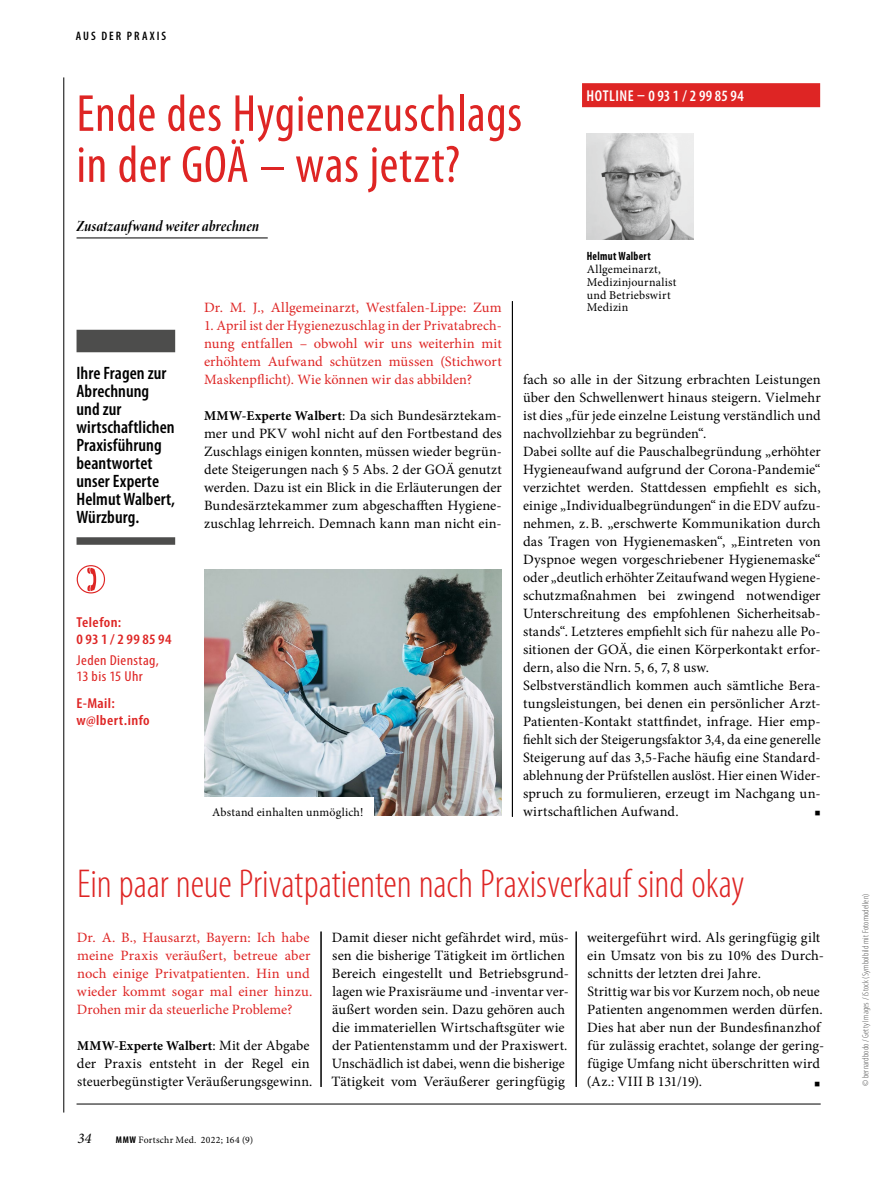
<style>
.page{position:relative;width:893px;height:1187px;background:#fff}
.page>*{position:absolute;margin:0;border:0;box-sizing:border-box;transform-origin:0 0}
.Title_kleinrot{font:condensed 52.5px/51px "Myriad Pro";letter-spacing:.015em;color:#de2524}
.Title_klein_schmalro{font:300 condensed 40.5px "Myriad Pro";letter-spacing:-.005em;color:#de2524}
.t1{font:600 condensed 18px/18px "Myriad Pro";letter-spacing:.005em;color:#000}
.SuperTitle_1{font:15.75px "Minion Pro Bold Cn It Disp";letter-spacing:.005em;color:#000}
.t2{font:600 condensed 15.75px "Myriad Pro";letter-spacing:.035em;color:#fff}
.t3{font:italic 14.85px "Minion Pro";color:#000}
.t4{font:600 condensed 14.4px/16.5px "Myriad Pro";letter-spacing:.03em;color:#de2524;scale:1.1 1}
.t5{font:condensed 14.4px/16.5px "Myriad Pro";letter-spacing:.025em;color:#de2524;scale:1.1 1}
.Para_x{font:14.25px/18px "Minion Pro";letter-spacing:.005em;color:#000;text-align:justify}
.Para_Answer_x{font:14.25px/18px "Minion Pro";letter-spacing:.005em;color:#000}
.Trailer_kleinrot{font:14.25px/18px "Minion Pro";letter-spacing:.005em;color:#de2524;text-align:justify}
.Para_Answer_x-2{font:700 13.5px "Minion Pro";letter-spacing:.01em;color:#000}
.t6{font:600 condensed 12.3px "Myriad Pro";letter-spacing:.165em;color:#000}
.Image_Caption_x{font:12px/12.8px "Minion Pro";letter-spacing:.015em;color:#000}
.Image_Caption_Author{font:700 condensed 12px "Myriad Pro";letter-spacing:.03em;color:#000;scale:.9 1}
.Para_x-2{font:10.5px "Arial Unicode MS";color:#000}
.t7{font:9.75px "Minion Pro";letter-spacing:.025em;color:#000}
.Image_Source_x{font:300 condensed 9px "Myriad Pro";letter-spacing:.02em;color:#4d4d4c}
.s1{font-weight:700;font-size:13.5px}
.s2{font-weight:400;font-size:14.25px}
.s3{font-family:"Myriad Pro";font-weight:700;font-stretch:condensed}
</style>
<div class="page">
<hr style="left:77px;top:1103px;width:744px;height:1px;background:#000">
<hr style="left:64px;top:77px;width:1px;height:1035px;background:#000">
<div style="left:582px;top:83px;width:238px;height:24px;background:#de2524"></div>
<div style="left:77px;top:330px;width:98px;height:22px;background:#4d4d4c"></div>
<div style="left:77px;top:537px;width:98px;height:7px;background:#4d4d4c"></div>
<svg style="left:77px;top:565px;width:28px;height:28px"></svg>
<hr style="left:512px;top:301px;width:1px;height:515px;background:#000">
<img style="left:587px;top:133px;width:106px;height:107px">
<hr style="left:321px;top:931px;width:1px;height:155px;background:#000">
<hr style="left:576px;top:931px;width:1px;height:155px;background:#000">
<hr style="left:77px;top:238px;width:191px;height:1px;background:#000">
<img style="left:204px;top:569px;width:298px;height:246px">
<div style="left:204px;top:798px;width:170px;height:18px;background:#fff"></div>
<p class="t6" style="left:76px;top:29px;width:92px">AUS DER PRAXIS</p>
<p class="Title_kleinrot" style="left:77px;top:87px;width:447px">Ende des Hygienezuschlags in der GOÄ – was jetzt?</p>
<p class="SuperTitle_1" style="left:77px;top:217px;width:184px">Zusatzaufwand weiter abrechnen</p>
<p class="t2" style="left:586px;top:87px;width:159px">HOTLINE – 0 93 1 / 2 99 85 94</p>
<p class="t1" style="left:77px;top:364px;width:100px">Ihre Fragen zur<br>Abrechnung und zur wirtschaftlichen<br>Praxisführung beantwortet unser Experte<br>Helmut Walbert,<br>Würzburg.</p>
<p class="t4" style="left:77px;top:614px;width:88px">Telefon:<br>0931/2998594</p>
<p class="t5" style="left:77px;top:651px;width:76px">Jeden Dienstag,<br>13 bis 15 Uhr</p>
<p class="t4" style="left:77px;top:695px;width:68px">E-Mail: w@lbert.info</p>
<p class="Trailer_kleinrot" style="left:204px;top:298px;width:299px">Dr. M. J., Allgemeinarzt, Westfalen-Lippe: Zum</p>
<p class="Trailer_kleinrot" style="left:204px;top:316px;width:299px">1. April ist der Hygienezuschlag in der Privatabrech&shy;nung entfallen – obwohl wir uns weiterhin mit erhöhtem Aufwand schützen müssen (Stichwort Maskenpflicht). Wie können wir das abbilden?</p>
<p class="Para_Answer_x" style="left:204px;top:406px;width:299px;text-align:justify"><span class="s1">MMW-Experte Walbert</span>: Da sich Bundesärztekam&shy;mer und PKV wohl nicht auf den Fortbestand des Zuschlags einigen konnten, müssen wieder begrün&shy;dete Steigerungen nach § 5 Abs. 2 der GOÄ genutzt werden. Dazu ist ein Blick in die Erläuterungen der Bundesärztekammer zum abgeschafften Hygiene&shy;zuschlag lehrreich. Demnach kann man nicht ein-</p>
<p class="Image_Caption_x" style="left:212px;top:805px;width:153px">Abstand einhalten unmöglich!</p>
<p class="Image_Caption_Author" style="left:587px;top:249px;width:72px">Helmut Walbert</p>
<p class="Image_Caption_x" style="left:587px;top:263px;width:91px">Allgemeinarzt,<br>Medizinjournalist und Betriebswirt<br>Medizin</p>
<p class="Para_Answer_x" style="left:523px;top:370px;width:299px;text-align:justify">fach so alle in der Sitzung erbrachten Leistungen über den Schwellenwert hinaus steigern. Vielmehr ist dies „für jede einzelne Leistung verständlich und nachvollziehbar zu begründen“.</p>
<p class="Para_x" style="left:523px;top:442px;width:299px">Dabei sollte auf die Pauschalbegründung „erhöhter Hygieneaufwand aufgrund der Corona-Pandemie“ verzichtet werden. Stattdessen empfiehlt es sich, einige „Individualbegründungen“ in die EDV aufzu&shy;nehmen, z.B. „erschwerte Kommunikation durch das Tragen von Hygienemasken“, „Eintreten von Dyspnoe wegen vorgeschriebener Hygienemaske“ oder „deutlich erhöhter Zeitaufwand wegen Hygiene&shy;schutzmaßnahmen bei zwingend notwendiger Unterschreitung des empfohlenen Sicherheitsab&shy;stands“. Letzteres empfiehlt sich für nahezu alle Po&shy;sitionen der GOÄ, die einen Körperkontakt erfor&shy;dern, also die Nrn. 5, 6, 7, 8 usw.</p>
<p class="Para_x" style="left:523px;top:676px;width:299px">Selbstverständlich kommen auch sämtliche Bera&shy;tungsleistungen, bei denen ein persönlicher Arzt-Patienten-Kontakt stattfindet, infrage. Hier emp&shy;fiehlt sich der Steigerungsfaktor 3,4, da eine generelle Steigerung auf das 3,5-Fache häufig eine Standard&shy;ablehnung der Prüfstellen auslöst. Hier einen Wider&shy;spruch zu formulieren, erzeugt im Nachgang un&shy;wirtschaftlichen Aufwand.</p>
<p class="Para_x-2" style="left:814px;top:806px;width:8px">■</p>
<p class="Title_klein_schmalro" style="left:77px;top:862px;width:668px">Ein paar neue Privatpatienten nach Praxisverkauf sind okay</p>
<p class="Trailer_kleinrot" style="left:77px;top:928px;width:237px;text-align:left">Dr. A. B., Hausarzt, Bayern: Ich habe meine Praxis veräußert, betreue aber noch einige Privatpatienten. Hin und wieder kommt sogar mal einer hinzu.<br>Drohen mir da steuerliche Probleme?</p>
<p class="Para_Answer_x-2" style="left:77px;top:1036px;width:234px">MMW-Experte Walbert<span class="s2">: Mit der Abgabe</span></p>
<p class="Para_Answer_x" style="left:77px;top:1054px;width:237px">der Praxis entsteht in der Regel ein steuerbegünstigter Veräußerungsgewinn.</p>
<p class="Para_Answer_x" style="left:332px;top:928px;width:239px">Damit dieser nicht gefährdet wird, müs&shy;sen die bisherige Tätigkeit im örtlichen Bereich eingestellt und Betriebsgrund&shy;lagen wie Praxisräume und -inventar ver&shy;äußert worden sein. Dazu gehören auch die immateriellen Wirtschaftsgüter wie der Patientenstamm und der Praxiswert.<br>Unschädlich ist dabei, wenn die bisherige Tätigkeit vom Veräußerer geringfügig</p>
<p class="Para_Answer_x" style="left:587px;top:928px;width:238px">weitergeführt wird. Als geringfügig gilt ein Umsatz von bis zu 10% des Durch&shy;schnitts der letzten drei Jahre.</p>
<p class="Para_x" style="left:587px;top:982px;width:239px;text-align:left">Strittig war bis vor Kurzem noch, ob neue Patienten angenommen werden dürfen.<br>Dies hat aber nun der Bundesfinanzhof für zulässig erachtet, solange der gering&shy;fügige Umfang nicht überschritten wird (Az.: VIII B 131/19).</p>
<p class="Para_x-2" style="left:814px;top:1076px;width:8px">■</p>
<p class="t3" style="left:77px;top:1128px;width:16px">34</p>
<p class="t7" style="left:116px;top:1132px;width:139px"><span class="s3">MMW</span> Fortschr Med. 2022; 164 (9)</p>
<p class="Image_Source_x" style="left:861px;top:1085px;width:194px;rotate:-90deg">© bernardbodo / Getty Images / iStock (Symbolbild mit Fotomodellen)</p>
</div>
